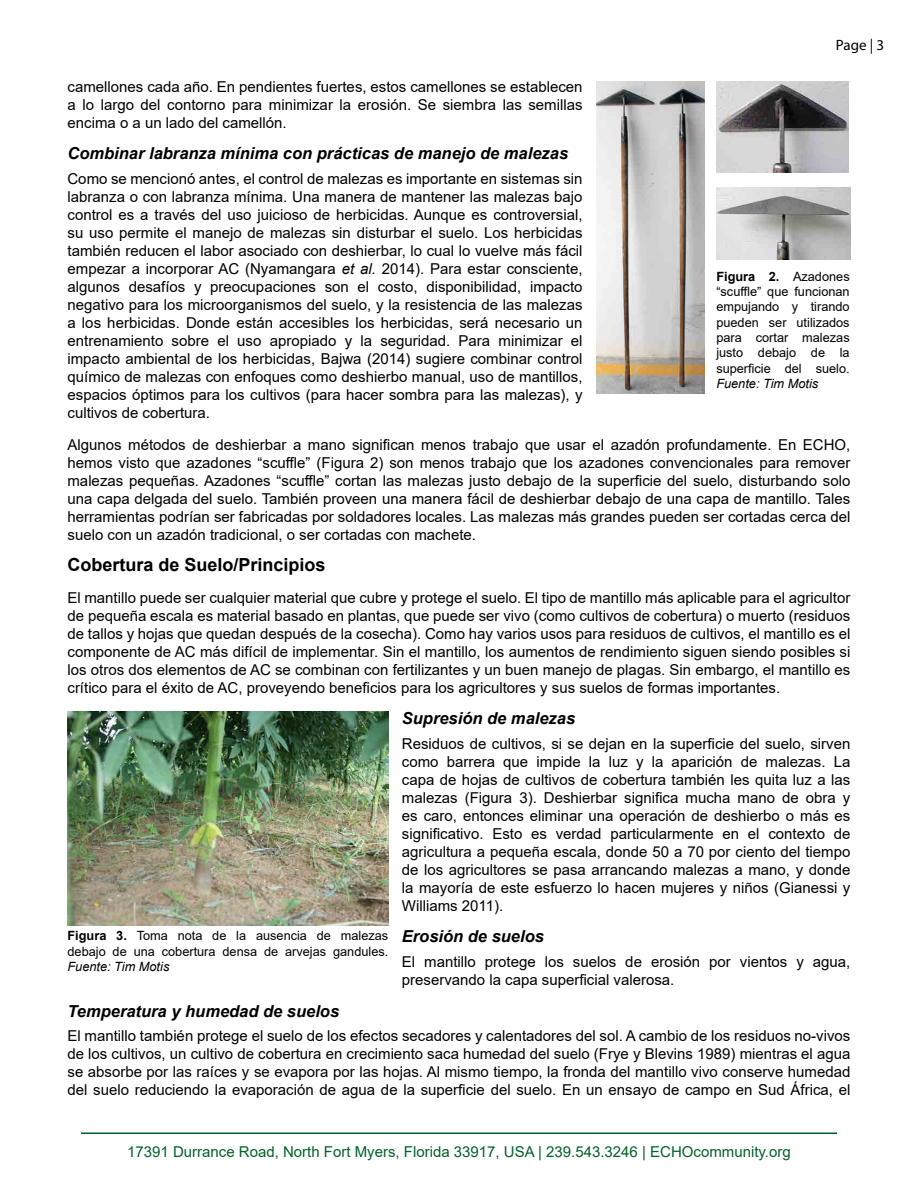
<style>
.page{position:relative;width:918px;height:1188px;background:#fff}
.page>*{position:absolute;margin:0;border:0;box-sizing:border-box;transform-origin:0 0}
.Body_Text_1{font:700 18px "Arial";color:#000}
.Sub-sections{font:italic 700 16.5px "Arial";color:#000}
.Body_Text_1-2{font:15px/18px "Arial";color:#000;text-align:justify}
.t1{font:15px "Arial";color:#036228}
.t2{font:15px "Myriad Pro";color:#000}
.Figure{font:12.75px/15.3px "Arial";color:#000;text-align:justify}
.s1{font-style:italic}
.s2{font-weight:700}
</style>
<div class="page">
<hr style="left:81px;top:1132px;width:756px;height:2px;background:#036228">
<img style="left:717px;top:81px;width:132px;height:92px">
<img style="left:717px;top:187px;width:133px;height:73px">
<img style="left:596px;top:82px;width:109px;height:312px">
<img style="left:67px;top:712px;width:321px;height:214px">
<p class="t2" style="left:836px;top:36px;width:50px">Page | 3</p>
<p class="Body_Text_1-2" style="left:68px;top:78px;width:517px">camellones cada año. En pendientes fuertes, estos camellones se establecen a lo largo del contorno para minimizar la erosión. Se siembra las semillas encima o a un lado del camellón.</p>
<p class="Sub-sections" style="left:68px;top:143px;width:502px">Combinar labranza mínima con prácticas de manejo de malezas</p>
<p class="Body_Text_1-2" style="left:68px;top:170px;width:517px">Como se mencionó antes, el control de malezas es importante en sistemas sin labranza o con labranza mínima. Una manera de mantener las malezas bajo control es a través del uso juicioso de herbicidas. Aunque es controversial, su uso permite el manejo de malezas sin disturbar el suelo. Los herbicidas también reducen el labor asociado con deshierbar, lo cual lo vuelve más fácil empezar a incorporar AC (Nyamangara <span class="s1">et al.</span> 2014). Para estar consciente, algunos desafíos y preocupaciones son el costo, disponibilidad, impacto negativo para los microorganismos del suelo, y la resistencia de las malezas a los herbicidas. Donde están accesibles los herbicidas, será necesario un entrenamiento sobre el uso apropiado y la seguridad. Para minimizar el impacto ambiental de los herbicidas, Bajwa (2014) sugiere combinar control químico de malezas con enfoques como deshierbo manual, uso de mantillos, espacios óptimos para los cultivos (para hacer sombra para las malezas), y cultivos de cobertura.</p>
<p class="Body_Text_1-2" style="left:68px;top:435px;width:784px">Algunos métodos de deshierbar a mano significan menos trabajo que usar el azadón profundamente. En ECHO, hemos visto que azadones “scuffle” (Figura 2) son menos trabajo que los azadones convencionales para remover malezas pequeñas. Azadones “scuffle” cortan las malezas justo debajo de la superficie del suelo, disturbando solo una capa delgada del suelo. También proveen una manera fácil de deshierbar debajo de una capa de mantillo. Tales herramientas podrían ser fabricadas por soldadores locales. Las malezas más grandes pueden ser cortadas cerca del suelo con un azadón tradicional, o ser cortadas con machete.</p>
<p class="Body_Text_1" style="left:68px;top:552px;width:260px">Cobertura de Suelo/Principios</p>
<p class="Body_Text_1-2" style="left:68px;top:588px;width:784px">El mantillo puede ser cualquier material que cubre y protege el suelo. El tipo de mantillo más aplicable para el agricultor de pequeña escala es material basado en plantas, que puede ser vivo (como cultivos de cobertura) o muerto (residuos de tallos y hojas que quedan después de la cosecha). Como hay varios usos para residuos de cultivos, el mantillo es el componente de AC más difícil de implementar. Sin el mantillo, los aumentos de rendimiento siguen siendo posibles si los otros dos elementos de AC se combinan con fertilizantes y un buen manejo de plagas. Sin embargo, el mantillo es crítico para el éxito de AC, proveyendo beneficios para los agricultores y sus suelos de formas importantes.</p>
<p class="Sub-sections" style="left:402px;top:707px;width:175px">Supresión de malezas</p>
<p class="Body_Text_1-2" style="left:402px;top:735px;width:450px">Residuos de cultivos, si se dejan en la superficie del suelo, sirven como barrera que impide la luz y la aparición de malezas. La capa de hojas de cultivos de cobertura también les quita luz a las malezas (Figura 3). Deshierbar significa mucha mano de obra y es caro, entonces eliminar una operación de deshierbo o más es significativo. Esto es verdad particularmente en el contexto de agricultura a pequeña escala, donde 50 a 70 por ciento del tiempo de los agricultores se pasa arrancando malezas a mano, y donde la mayoría de este esfuerzo lo hacen mujeres y niños (Gianessi y Williams 2011).</p>
<p class="Sub-sections" style="left:402px;top:926px;width:144px">Erosión de suelos</p>
<p class="Body_Text_1-2" style="left:402px;top:953px;width:450px">El mantillo protege los suelos de erosión por vientos y agua, preservando la capa superficial valerosa.</p>
<p class="Sub-sections" style="left:68px;top:1000px;width:273px">Temperatura y humedad de suelos</p>
<p class="Body_Text_1-2" style="left:68px;top:1027px;width:784px">El mantillo también protege el suelo de los efectos secadores y calentadores del sol. A cambio de los residuos no-vivos de los cultivos, un cultivo de cobertura en crecimiento saca humedad del suelo (Frye y Blevins 1989) mientras el agua se absorbe por las raíces y se evapora por las hojas. Al mismo tiempo, la fronda del mantillo vivo conserve humedad del suelo reduciendo la evaporación de agua de la superficie del suelo. En un ensayo de campo en Sud África, el</p>
<p class="Figure" style="left:716px;top:269px;width:135px"><span class="s2">Figura 2.</span> Azadones “scuffle” que funcionan empujando y tirando pueden ser utilizados para cortar malezas justo debajo de la superficie del suelo.<br><span class="s1">Fuente: Tim Motis</span></p>
<p class="Figure" style="left:68px;top:928px;width:322px"><span class="s2">Figura 3.</span> Toma nota de la ausencia de malezas debajo de una cobertura densa de arvejas gandules.<br><span class="s1">Fuente: Tim Motis</span></p>
<p class="t1" style="left:127px;top:1141px;width:665px">17391 Durrance Road, North Fort Myers, Florida 33917, USA | 239.543.3246 | ECHOcommunity.org</p>
</div>
